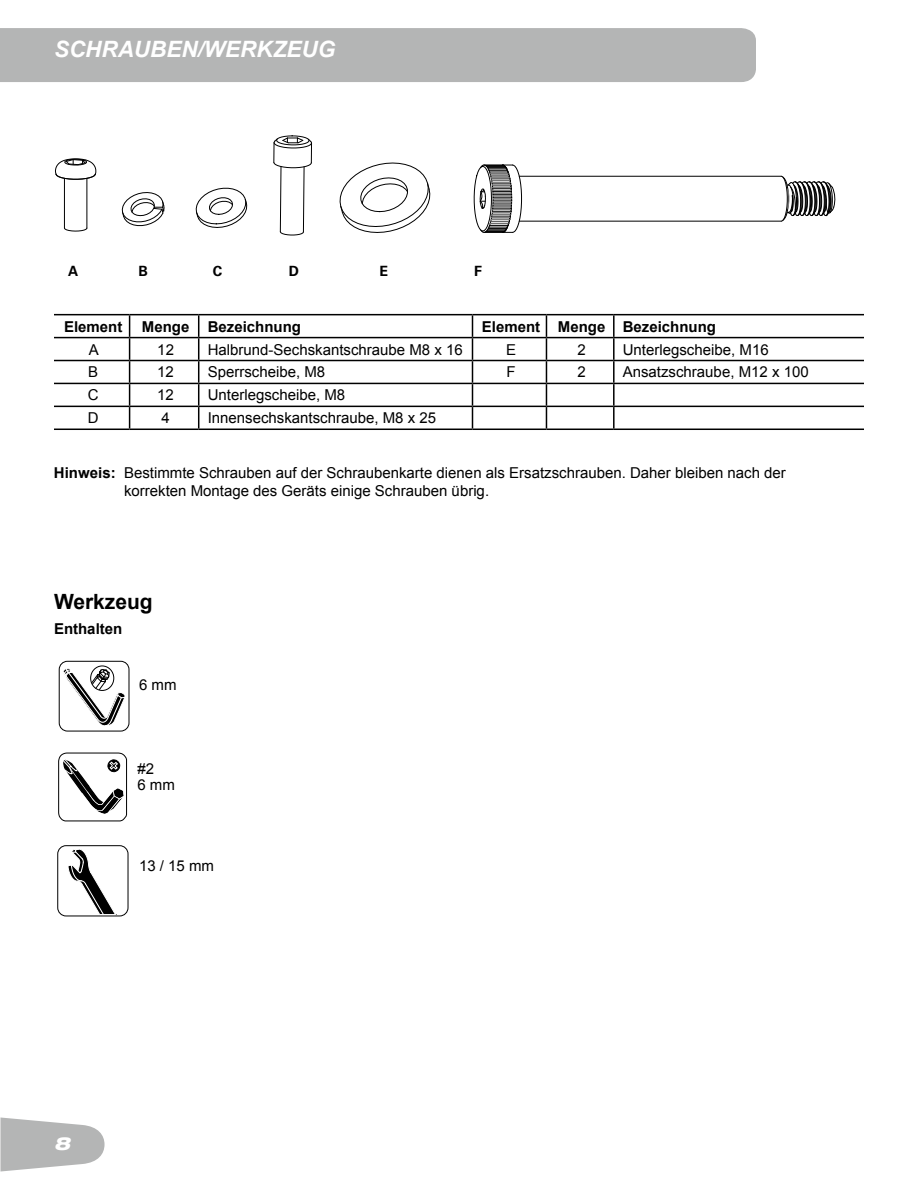
<style>
.page{position:relative;width:918px;height:1188px;background:#fff}
.page>*{position:absolute;margin:0;border:0;box-sizing:border-box;transform-origin:0 0}
.t1{font:italic 700 22.5px "Arial";color:#fff}
.t2{font:700 21px "Arial";color:#000}
.t3{font:italic 800 expanded 18px "Helvetica Neue";color:#fff}
.t4{font:15px/18px "Arial";color:#000}
.t5{font:700 15px "Arial";color:#000}
.t6{font:700 14.1px "Univers";color:#000}
.s1{font-weight:700}
</style>
<div class="page">
<div style="left:0;top:28px;width:756px;height:54px;background:#b4b5b5"></div>
<svg style="left:0;top:1118px;width:105px;height:54px"></svg>
<hr style="left:54px;top:314px;width:76px;height:1px;background:#000">
<hr style="left:130px;top:314px;width:69px;height:1px;background:#000">
<hr style="left:199px;top:314px;width:273px;height:1px;background:#000">
<hr style="left:472px;top:314px;width:74px;height:1px;background:#000">
<hr style="left:546px;top:314px;width:68px;height:1px;background:#000">
<hr style="left:614px;top:314px;width:250px;height:1px;background:#000">
<hr style="left:613px;top:315px;width:2px;height:22px;background:#000">
<hr style="left:54px;top:337px;width:76px;height:1px;background:#000">
<hr style="left:130px;top:337px;width:69px;height:1px;background:#000">
<hr style="left:199px;top:337px;width:273px;height:1px;background:#000">
<hr style="left:546px;top:337px;width:68px;height:1px;background:#000">
<hr style="left:614px;top:337px;width:250px;height:1px;background:#000">
<hr style="left:613px;top:338px;width:2px;height:22px;background:#000">
<hr style="left:54px;top:360px;width:76px;height:1px;background:#000">
<hr style="left:130px;top:360px;width:69px;height:1px;background:#000">
<hr style="left:199px;top:360px;width:273px;height:1px;background:#000">
<hr style="left:546px;top:360px;width:68px;height:1px;background:#000">
<hr style="left:614px;top:360px;width:250px;height:1px;background:#000">
<hr style="left:613px;top:361px;width:2px;height:22px;background:#000">
<hr style="left:54px;top:383px;width:76px;height:1px;background:#000">
<hr style="left:130px;top:383px;width:69px;height:1px;background:#000">
<hr style="left:199px;top:383px;width:273px;height:1px;background:#000">
<hr style="left:546px;top:383px;width:68px;height:1px;background:#000">
<hr style="left:614px;top:383px;width:250px;height:1px;background:#000">
<hr style="left:613px;top:384px;width:2px;height:22px;background:#000">
<hr style="left:54px;top:406px;width:76px;height:1px;background:#000">
<hr style="left:130px;top:406px;width:69px;height:1px;background:#000">
<svg style="left:129px;top:315px;width:1px;height:114px"></svg>
<hr style="left:199px;top:406px;width:273px;height:1px;background:#000">
<svg style="left:198px;top:315px;width:1px;height:114px"></svg>
<hr style="left:546px;top:406px;width:68px;height:1px;background:#000">
<svg style="left:546px;top:315px;width:1px;height:114px"></svg>
<hr style="left:614px;top:406px;width:250px;height:1px;background:#000">
<hr style="left:613px;top:407px;width:2px;height:22px;background:#000">
<hr style="left:54px;top:429px;width:76px;height:1px;background:#000">
<hr style="left:130px;top:429px;width:69px;height:1px;background:#000">
<hr style="left:199px;top:429px;width:273px;height:1px;background:#000">
<hr style="left:546px;top:429px;width:68px;height:1px;background:#000">
<hr style="left:614px;top:429px;width:250px;height:1px;background:#000">
<hr style="left:472px;top:337px;width:74px;height:1px;background:#000">
<hr style="left:472px;top:360px;width:74px;height:1px;background:#000">
<hr style="left:472px;top:383px;width:74px;height:1px;background:#000">
<hr style="left:472px;top:406px;width:74px;height:1px;background:#000">
<svg style="left:472px;top:315px;width:1px;height:114px"></svg>
<hr style="left:472px;top:429px;width:74px;height:1px;background:#000">
<svg style="left:340px;top:163px;width:90px;height:70px"></svg>
<svg style="left:122px;top:192px;width:43px;height:34px"></svg>
<svg style="left:196px;top:188px;width:51px;height:40px"></svg>
<hr style="left:519px;top:221px;width:262px;height:1px;background:#000">
<hr style="left:519px;top:176px;width:262px;height:1px;background:#000">
<svg style="left:474px;top:164px;width:48px;height:69px"></svg>
<svg style="left:781px;top:176px;width:55px;height:46px"></svg>
<svg style="left:273px;top:135px;width:39px;height:101px"></svg>
<hr style="left:64px;top:178px;width:1px;height:50px;background:#000">
<hr style="left:87px;top:178px;width:1px;height:50px;background:#000">
<svg style="left:64px;top:227px;width:23px;height:5px"></svg>
<svg style="left:55px;top:158px;width:41px;height:22px"></svg>
<div style="left:57px;top:845px;width:72px;height:71px;border:1px solid #000;border-radius:8px"></div>
<svg style="left:68px;top:849px;width:48px;height:66px"></svg>
<svg style="left:58px;top:753px;width:69px;height:68px"></svg>
<div style="left:59px;top:661px;width:70px;height:71px;border:1px solid #000;border-radius:8px"></div>
<div style="left:90px;top:666px;width:24px;height:25px;border:1px solid #000;border-radius:50%"></div>
<svg style="left:63px;top:668px;width:62px;height:58px"></svg>
<h1 class="t1" style="left:54px;top:34px;width:283px">SCHRAUBEN/WERKZEUG</h1>
<p class="t6" style="left:68px;top:262px;width:12px">A</p>
<p class="t6" style="left:138px;top:262px;width:11px">B</p>
<p class="t6" style="left:213px;top:262px;width:11px">C</p>
<p class="t6" style="left:289px;top:262px;width:12px">D</p>
<p class="t6" style="left:379px;top:262px;width:10px">E</p>
<p class="t6" style="left:474px;top:262px;width:9px">F</p>
<p class="t5" style="left:64px;top:316px;width:60px">Element</p>
<p class="t5" style="left:142px;top:316px;width:161px">Menge Bezeichnung</p>
<p class="t5" style="left:482px;top:316px;width:236px">Element Menge Bezeichnung</p>
<p class="t4" style="left:89px;top:340px;width:12px">A</p>
<p class="t4" style="left:157px;top:340px;width:18px">12</p>
<p class="t4" style="left:208px;top:340px;width:257px">Halbrund-Sechskantschraube M8 x 16</p>
<p class="t4" style="left:506px;top:340px;width:12px">E</p>
<p class="t4" style="left:577px;top:340px;width:10px">2</p>
<p class="t4" style="left:623px;top:340px;width:147px">Unterlegscheibe, M16</p>
<p class="t4" style="left:88px;top:363px;width:12px">B</p>
<p class="t4" style="left:157px;top:363px;width:18px">12</p>
<p class="t4" style="left:208px;top:363px;width:119px">Sperrscheibe, M8</p>
<p class="t4" style="left:506px;top:363px;width:11px">F</p>
<p class="t4" style="left:577px;top:363px;width:10px">2</p>
<p class="t4" style="left:623px;top:363px;width:187px">Ansatzschraube, M12 x 100</p>
<p class="t4" style="left:88px;top:386px;width:12px">C</p>
<p class="t4" style="left:157px;top:386px;width:18px">12</p>
<p class="t4" style="left:208px;top:386px;width:139px">Unterlegscheibe, M8</p>
<p class="t4" style="left:88px;top:409px;width:12px">D</p>
<p class="t4" style="left:161px;top:409px;width:10px">4</p>
<p class="t4" style="left:208px;top:409px;width:230px">Innensechskantschraube, M8 x 25</p>
<p class="t4" style="left:124px;top:464px;width:663px;text-indent:-70px"><span class="s1">Hinweis:</span> Bestimmte Schrauben auf der Schraubenkarte dienen als Ersatzschrauben. Daher bleiben nach der korrekten Montage des Geräts einige Schrauben übrig.</p>
<h2 class="t2" style="left:54px;top:588px;width:100px">Werkzeug</h2>
<p class="t5" style="left:54px;top:619px;width:70px">Enthalten</p>
<p class="t4" style="left:139px;top:676px;width:39px">6 mm</p>
<p class="t4" style="left:137px;top:760px;width:39px;line-height:16.5px">#2<br>6 mm</p>
<p class="t4" style="left:139px;top:857px;width:77px">13 / 15 mm</p>
<p class="t3" style="left:54px;top:1132px;width:17px">8</p>
</div>
